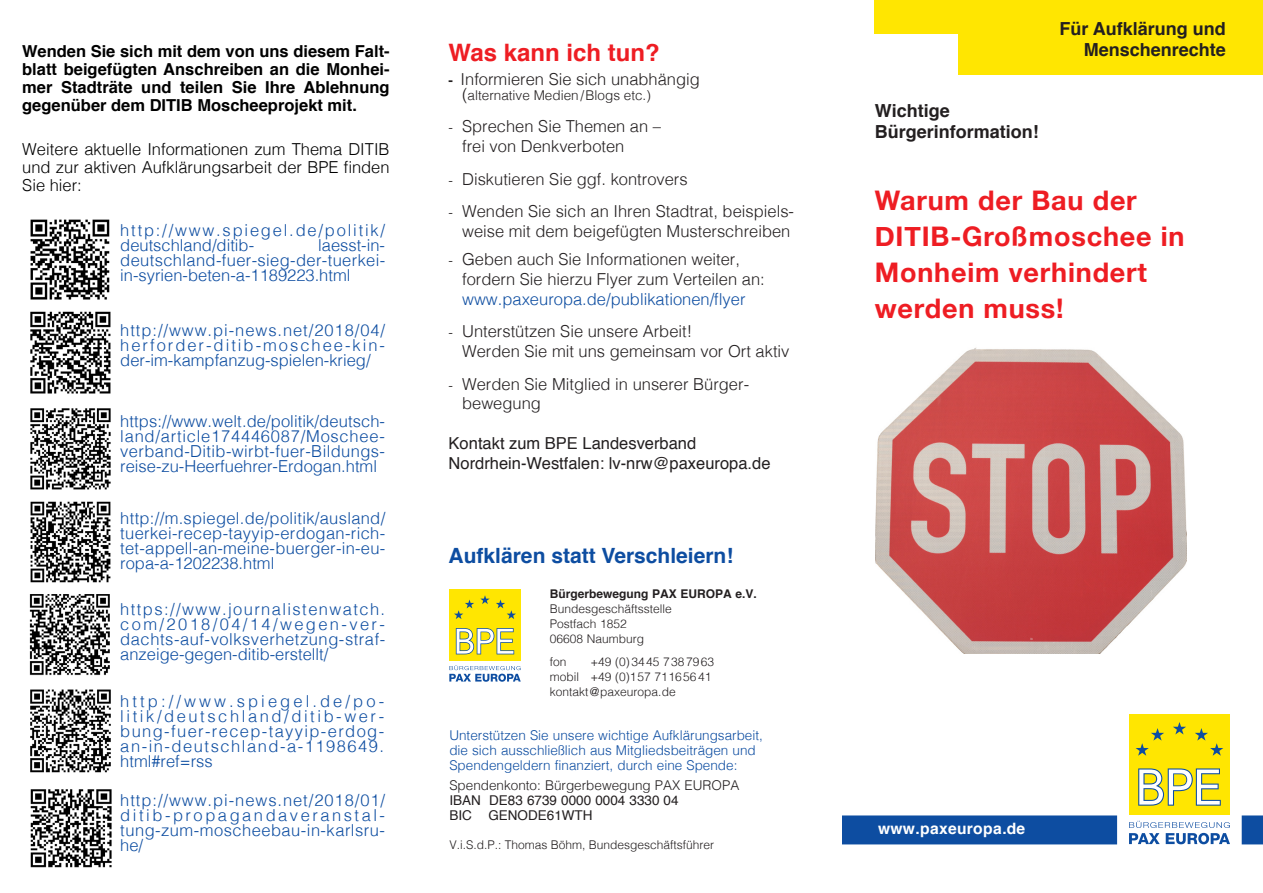
<style>
.page{position:relative;width:1263px;height:893px;background:#fff}
.page>*{position:absolute;margin:0;border:0;box-sizing:border-box;transform-origin:0 0}
.t1{font:700 27px/36px "Helvetica Neue";letter-spacing:.03em;color:#ee1d23}
.t2{font:700 24px "Helvetica";color:#ee1d23}
.t3{font:700 21px "Helvetica";color:#0d4da1}
.t4{font:700 18px/21px "Helvetica";color:#231f20}
.t5{font:300 16.5px/15px "Helvetica";letter-spacing:.02em;color:#0d4da1;text-align:justify}
.t6{font:300 16.5px/19.8px "Helvetica";color:#231f20}
.t7{font:700 16.5px/18px "Helvetica";color:#000;text-align:justify}
.t8{font:300 16.5px/18px "Helvetica";color:#000;text-align:justify}
.t9{font:16.5px/19.8px "Helvetica";color:#231f20}
.t10{font:300 16.5px/15px "Helvetica";letter-spacing:.11em;color:#0d4da1}
.t11{font:300 16.5px "Helvetica";color:#0d4da1}
.t12{font:700 15.6px "Helvetica";letter-spacing:.02em;color:#fff}
.t13{font:300 13.5px/15px "Helvetica";color:#0d4da1}
.t14{font:300 13.5px "Helvetica";color:#231f20}
.t15{font:13.5px/15px "Helvetica";color:#231f20}
.t16{font:300 12px/15px "Helvetica";color:#231f20}
.t17{font:700 12px "Helvetica";color:#231f20}
.s1{font-weight:700;font-size:13.5px}
.s2{font-size:16.5px}
.s3{font-size:13.5px}
</style>
<div class="page">
<div style="left:959px;top:0;width:304px;height:74px;background:#ffe601"></div>
<div style="left:875px;top:0;width:388px;height:34px;background:#ffe601"></div>
<div style="left:1129px;top:714px;width:101px;height:101px;background:#ffe601"></div>
<svg style="left:1173px;top:722px;width:13px;height:12px"></svg>
<svg style="left:1135px;top:728px;width:29px;height:28px"></svg>
<svg style="left:1195px;top:728px;width:28px;height:28px"></svg>
<svg style="left:842px;top:815px;width:421px;height:29px"></svg>
<svg style="left:1138px;top:768px;width:83px;height:38px"></svg>
<div style="left:449px;top:590px;width:72px;height:71px;background:#ffe601"></div>
<svg style="left:480px;top:595px;width:10px;height:9px"></svg>
<svg style="left:454px;top:599px;width:20px;height:20px"></svg>
<svg style="left:496px;top:599px;width:20px;height:20px"></svg>
<svg style="left:449px;top:665px;width:72px;height:17px"></svg>
<svg style="left:456px;top:628px;width:58px;height:26px"></svg>
<img style="left:30px;top:219px;width:80px;height:81px">
<img style="left:876px;top:348px;width:310px;height:306px">
<img style="left:30px;top:689px;width:81px;height:84px">
<img style="left:30px;top:789px;width:82px;height:79px">
<img style="left:30px;top:311px;width:81px;height:83px">
<img style="left:30px;top:408px;width:81px;height:82px">
<img style="left:30px;top:501px;width:81px;height:82px">
<img style="left:29px;top:594px;width:81px;height:81px">
<p class="t7" style="left:22px;top:42px;width:369px">Wenden Sie sich mit dem von uns diesem Falt&shy;blatt beigefügten Anschreiben an die Monhei&shy;mer Stadträte und teilen Sie Ihre Ablehnung gegenüber dem DITIB Moscheeprojekt mit.</p>
<p class="t8" style="left:22px;top:139px;width:369px">Weitere aktuelle Informationen zum Thema DITIB und zur aktiven Aufklärungsarbeit der BPE finden Sie hier:</p>
<p class="t10" style="left:120px;top:222px;width:266px">http://www.spiegel.de/politik/ deutschland/ditib-</p>
<p class="t5" style="left:120px;top:237px;width:267px;text-indent:198px">laesst-in&shy;deutschland-fuer-sieg-der-tuerkei&shy;in-syrien-beten-a-1189223.html</p>
<p class="t5" style="left:120px;top:321px;width:266px">http://www.pi-news.net/2018/04/ herforder-ditib-moschee-kin&shy;der-im-kampfanzug-spielen-krieg/</p>
<p class="t5" style="left:120px;top:413px;width:266px">https://www.welt.de/politik/deutsch&shy;land/article174446087/Moschee&shy;verband-Ditib-wirbt-fuer-Bildungs&shy;reise-zu-Heerfuehrer-Erdogan.html</p>
<p class="t5" style="left:120px;top:509px;width:267px">http://m.spiegel.de/politik/ausland/ tuerkei-recep-tayyip-erdogan-rich&shy;tet-appell-an-meine-buerger-in-eu&shy;ropa-a-1202238.html</p>
<p class="t5" style="left:120px;top:601px;width:266px">https://www.journalistenwatch. com/2018/04/14/wegen-ver&shy;dachts-auf-volksverhetzung-straf&shy;anzeige-gegen-ditib-erstellt/</p>
<p class="t5" style="left:120px;top:693px;width:265px">http://www.spiegel.de/po&shy;litik/deutschland/ditib-wer&shy;bung-fuer-recep-tayyip-erdog&shy;an-in-deutschland-a-1198649. html#ref=rss</p>
<p class="t5" style="left:120px;top:791px;width:266px">http://www.pi-news.net/2018/01/ ditib-propagandaveranstal&shy;tung-zum-moscheebau-in-karlsru&shy;he/</p>
<h2 class="t2" style="left:449px;top:33px;width:213px">Was kann ich tun?</h2>
<p class="t6" style="left:449px;top:68px;width:253px"><span class="s1">-</span> Informieren Sie sich unabhängig</p>
<p class="t14" style="left:462px;top:83px;width:190px"><span class="s2">(</span>alternative Medien / Blogs etc.)</p>
<p class="t6" style="left:462px;top:115px;width:201px;text-indent:-14px"><span class="s3">-</span> Sprechen Sie Themen an – frei von Denkverboten</p>
<p class="t6" style="left:449px;top:168px;width:241px"><span class="s3">-</span> Diskutieren Sie ggf. kontrovers</p>
<p class="t6" style="left:449px;top:200px;width:347px;text-align:center"><span class="s3">-</span> Wenden Sie sich an Ihren Stadtrat, beispiels&shy;weise mit dem beigefügten Musterschreiben</p>
<p class="t6" style="left:462px;top:248px;width:304px;text-indent:-14px"><span class="s3">-</span> Geben auch Sie Informationen weiter, fordern Sie hierzu Flyer zum Verteilen an:</p>
<p class="t11" style="left:462px;top:285px;width:285px">www.paxeuropa.de/publikationen/flyer</p>
<p class="t6" style="left:462px;top:320px;width:329px;text-indent:-14px"><span class="s3">-</span> Unterstützen Sie unsere Arbeit!<br>Werden Sie mit uns gemeinsam vor Ort aktiv</p>
<p class="t6" style="left:462px;top:373px;width:289px;text-indent:-14px"><span class="s3">-</span> Werden Sie Mitglied in unserer Bürger&shy;bewegung</p>
<p class="t9" style="left:449px;top:434px;width:323px">Kontakt zum BPE Landesverband<br>Nordrhein-Westfalen: lv-nrw@paxeuropa.de</p>
<p class="t3" style="left:449px;top:538px;width:286px">Aufklären statt Verschleiern!</p>
<p class="t17" style="left:550px;top:584px;width:209px">Bürgerbewegung PAX EUROPA e.V.</p>
<p class="t16" style="left:550px;top:600px;width:124px">Bundesgeschäftsstelle<br>Postfach 1852<br>06608 Naumburg</p>
<p class="t16" style="left:550px;top:654px;width:18px">fon</p>
<p class="t16" style="left:550px;top:654px;width:166px;text-indent:40px">+49 (0)3445 7387963 mobil +49 (0)157 71165641 kontakt@paxeuropa.de</p>
<p class="t13" style="left:449px;top:727px;width:315px">Unterstützen Sie unsere wichtige Aufklärungsarbeit, die sich ausschließlich aus Mitgliedsbeiträgen und<br>Spendengeldern finanziert, durch eine Spende:</p>
<p class="t14" style="left:449px;top:773px;width:291px">Spendenkonto: Bürgerbewegung PAX EUROPA</p>
<p class="t15" style="left:449px;top:793px;width:231px">IBAN DE83 6739 0000 0004 3330 04<br>BIC GENODE61WTH</p>
<p class="t16" style="left:449px;top:836px;width:266px">V.i.S.d.P.: Thomas Böhm, Bundesgeschäftsführer</p>
<p class="t4" style="left:875px;top:100px;width:165px">Wichtige<br>Bürgerinformation!</p>
<p class="t4" style="left:1059px;top:18px;width:168px;line-height:21.6px;text-align:right">Für Aufklärung und<br>Menschenrechte</p>
<h1 class="t1" style="left:875px;top:183px;width:311px">Warum der Bau der<br>DITIB-Großmoschee in<br>Monheim verhindert werden muss!</h1>
<p class="t12" style="left:878px;top:816px;width:149px">www.paxeuropa.de</p>
</div>
